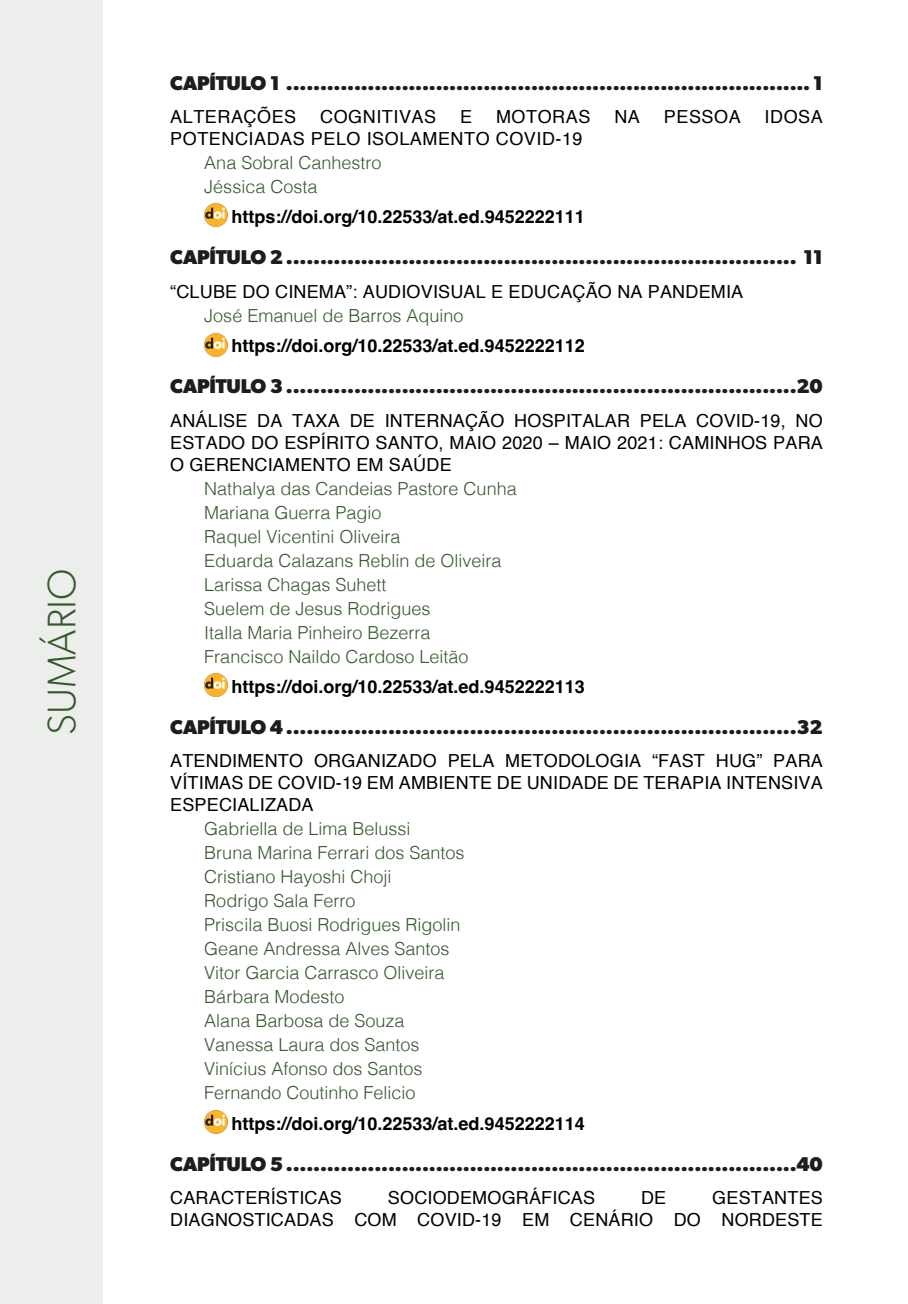
<style>
.page{position:relative;width:908px;height:1304px;background:#fff}
.page>*{position:absolute;margin:0;border:0;box-sizing:border-box;transform-origin:0 0}
.t1{font:300 40px "Gibson";color:#36592e}
.t2{font:700 20px "Gibson";letter-spacing:-.01em;color:#1d1d1b}
.t3{font:300 18px/24px "Helvetica";color:#36592e}
.t4{font:18px/22px "Helvetica";letter-spacing:.01em;color:#000;text-align:justify}
.t5{font:700 18px "Helvetica";color:#000}
.t6{font:18px "Helvetica";letter-spacing:.03em;color:#000}
</style>
<div class="page">
<div style="left:0;top:0;width:103px;height:1304px;background:#ebeeea"></div>
<img style="left:204px;top:204px;width:23px;height:23px">
<img style="left:204px;top:333px;width:23px;height:23px">
<img style="left:204px;top:674px;width:23px;height:23px">
<img style="left:204px;top:1111px;width:23px;height:23px">
<h1 class="t1" style="left:37px;top:735px;width:167px;rotate:-90deg">SUMÁRIO</h1>
<p class="t2" style="left:170px;top:71px;width:653px">CAPÍTULO 1 ............................................................................. 1</p>
<p class="t6" style="left:170px;top:103px;width:127px">ALTERAÇÕES</p>
<p class="t6" style="left:320px;top:103px;width:117px">COGNITIVAS</p>
<p class="t4" style="left:460px;top:106px;width:14px">E</p>
<p class="t6" style="left:496px;top:103px;width:96px">MOTORAS</p>
<p class="t4" style="left:614px;top:106px;width:27px">NA</p>
<p class="t4" style="left:663px;top:106px;width:78px">PESSOA</p>
<p class="t4" style="left:764px;top:106px;width:60px">IDOSA</p>
<p class="t6" style="left:170px;top:125px;width:414px">POTENCIADAS PELO ISOLAMENTO COVID-19</p>
<p class="t3" style="left:204px;top:149px;width:179px">Ana Sobral Canhestro<br>Jéssica Costa</p>
<p class="t5" style="left:231px;top:206px;width:355px">https://doi.org/10.22533/at.ed.9452222111</p>
<p class="t2" style="left:170px;top:246px;width:653px">CAPÍTULO 2 ........................................................................... 11</p>
<p class="t4" style="left:170px;top:281px;width:574px">“CLUBE DO CINEMA”: AUDIOVISUAL E EDUCAÇÃO NA PANDEMIA</p>
<p class="t3" style="left:204px;top:302px;width:261px">José Emanuel de Barros Aquino</p>
<p class="t5" style="left:231px;top:335px;width:355px">https://doi.org/10.22533/at.ed.9452222112</p>
<p class="t2" style="left:170px;top:374px;width:653px">CAPÍTULO 3 ...........................................................................20</p>
<p class="t4" style="left:170px;top:410px;width:653px">ANÁLISE DA TAXA DE INTERNAÇÃO HOSPITALAR PELA COVID-19, NO ESTADO DO ESPÍRITO SANTO, MAIO 2020 – MAIO 2021: CAMINHOS PARA O GERENCIAMENTO EM SAÚDE</p>
<p class="t3" style="left:204px;top:475px;width:314px">Nathalya das Candeias Pastore Cunha<br>Mariana Guerra Pagio<br>Raquel Vicentini Oliveira<br>Eduarda Calazans Reblin de Oliveira<br>Larissa Chagas Suhett<br>Suelem de Jesus Rodrigues<br>Italla Maria Pinheiro Bezerra<br>Francisco Naildo Cardoso Leitão</p>
<p class="t5" style="left:231px;top:676px;width:355px">https://doi.org/10.22533/at.ed.9452222113</p>
<p class="t2" style="left:170px;top:715px;width:653px">CAPÍTULO 4 ...........................................................................32</p>
<p class="t4" style="left:170px;top:751px;width:653px">ATENDIMENTO ORGANIZADO PELA METODOLOGIA “FAST HUG” PARA VÍTIMAS DE COVID-19 EM AMBIENTE DE UNIDADE DE TERAPIA INTENSIVA ESPECIALIZADA</p>
<p class="t3" style="left:204px;top:816px;width:262px">Gabriella de Lima Belussi<br>Bruna Marina Ferrari dos Santos<br>Cristiano Hayoshi Choji<br>Rodrigo Sala Ferro<br>Priscila Buosi Rodrigues Rigolin<br>Geane Andressa Alves Santos<br>Vitor Garcia Carrasco Oliveira<br>Bárbara Modesto<br>Alana Barbosa de Souza<br>Vanessa Laura dos Santos<br>Vinícius Afonso dos Santos<br>Fernando Coutinho Felicio</p>
<p class="t5" style="left:231px;top:1112px;width:355px">https://doi.org/10.22533/at.ed.9452222114</p>
<p class="t2" style="left:170px;top:1152px;width:653px">CAPÍTULO 5 ...........................................................................40</p>
<p class="t4" style="left:170px;top:1187px;width:173px">CARACTERÍSTICAS</p>
<p class="t4" style="left:388px;top:1187px;width:208px">SOCIODEMOGRÁFICAS</p>
<p class="t4" style="left:640px;top:1187px;width:27px">DE</p>
<p class="t4" style="left:170px;top:1187px;width:653px;text-align:right">GESTANTES<br>DIAGNOSTICADAS COM COVID-19 EM CENÁRIO DO NORDESTE</p>
</div>
